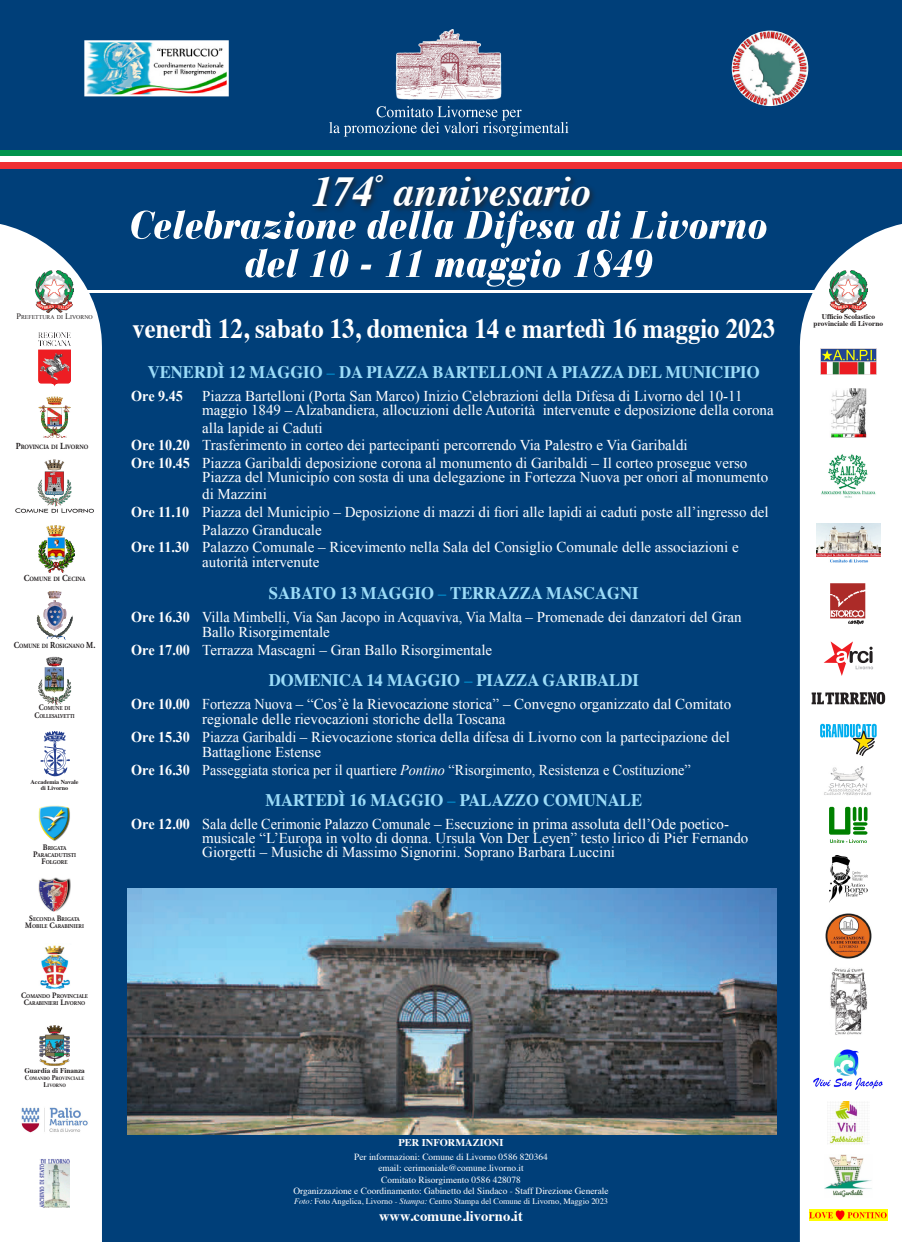
<style>
.page{position:relative;width:902px;height:1242px;background:#fff}
.page>*{position:absolute;margin:0;border:0;box-sizing:border-box;transform-origin:0 0}
.t1{font:italic 700 42.7px "Times";color:#fff;scale:.96 1}
.t2{font:700 28px "Times";color:#fff;scale:.88 1}
.t3{font:700 17.6px "Times";color:#9cdcf8;scale:.94 1}
.Normale{font:15px/14px "Times New Roman";color:#fff}
.Normale-2{font:15px/15.1px "Times New Roman";color:#fff;scale:.94 1}
.Normale-3{font:700 15px "Times New Roman";color:#fff;scale:.94 1}
.t4{font:700 14.6px "Times";color:#fff}
.t5{font:700 10.4px "Times";color:#fff}
.t6{font:9.4px "Times";color:#fff}
.t7{font:8.3px "Times";color:#fff}
.t8{font:700 7.3px/7.3px "Times";color:#231f20;text-align:center}
.t9{font:700 7.2px "Times";color:#231f20}
.t10{font:700 6.5px "Adobe Garamond";color:#231f20;scale:.9 1}
.t11{font:700 6.4px "Adobe Garamond";color:#231f20;scale:.85 1}
.t12{font:700 6.4px "Adobe Garamond";color:#231f20;scale:.9 1}
.t13{font:700 6.1px/6.1px "Times";color:#231f20;text-align:center}
.t14{font:700 5.9px/7.4px "Adobe Garamond";color:#231f20;text-align:center;scale:.9 1}
.t15{font:700 5.9px/7.4px "Adobe Garamond";color:#231f20;text-align:center;scale:.85 1}
.t16{font:700 5.8px/7.2px "Adobe Garamond";color:#231f20;text-align:center;scale:.9 1}
.t17{font:5.8px "Times New Roman";color:#231f20}
.t18{font:700 5px/7.2px "Times New Roman";color:#231f20;text-align:center;scale:.88 1}
.s1{font-size:8.3px}
.s2{font-size:9.3px}
.s3{font-size:9.2px}
.s4{font-size:8.4px}
.s5{font-size:8.2px}
.s6{font-size:7.2px}
.s7{font-family:"Times New Roman";font-weight:400;font-size:16px;color:#00aeef}
.s8{font-weight:700}
.s9{font-style:italic}
</style>
<div class="page">
<div style="left:0;top:0;width:901px;height:1242px;background:#003f79"></div>
<svg style="left:0;top:222px;width:102px;height:1020px"></svg>
<svg style="left:799px;top:222px;width:102px;height:1020px"></svg>
<svg style="left:329px;top:106px;width:239px;height:31px;background:#23598b"></svg>
<div style="left:0;top:151px;width:901px;height:6px;background:#00934c"></div>
<div style="left:0;top:157px;width:901px;height:6px;background:#fff"></div>
<div style="left:0;top:163px;width:901px;height:6px;background:#ee3033"></div>
<hr style="left:2px;top:290px;width:893px;height:3px;background:#fff">
<svg style="left:131px;top:210px;width:635px;height:77px"></svg>
<img style="left:127px;top:888px;width:649px;height:246px">
<img style="left:38px;top:396px;width:33px;height:42px">
<img style="left:38px;top:728px;width:33px;height:49px">
<img style="left:39px;top:1158px;width:32px;height:50px">
<img style="left:820px;top:348px;width:55px;height:26px">
<img style="left:820px;top:454px;width:55px;height:45px">
<svg style="left:823px;top:641px;width:50px;height:35px"></svg>
<svg style="left:811px;top:692px;width:74px;height:13px"></svg>
<svg style="left:820px;top:724px;width:56px;height:44px"></svg>
<img style="left:87px;top:43px;width:139px;height:50px">
<div style="left:84px;top:40px;width:145px;height:56px;border:2px solid #fff"></div>
<img style="left:731px;top:31px;width:77px;height:75px">
<img style="left:14px;top:459px;width:81px;height:54px">
<img style="left:38px;top:805px;width:33px;height:36px">
<img style="left:39px;top:877px;width:31px;height:34px">
<img style="left:40px;top:1025px;width:30px;height:40px">
<img style="left:829px;top:389px;width:37px;height:48px">
<img style="left:38px;top:332px;width:33px;height:54px">
<img style="left:829px;top:855px;width:38px;height:47px">
<img style="left:825px;top:913px;width:46px;height:46px">
<img style="left:829px;top:967px;width:38px;height:68px">
<img style="left:827px;top:1101px;width:42px;height:43px">
<img style="left:824px;top:1154px;width:48px;height:43px">
<img style="left:809px;top:1209px;width:78px;height:11px">
<img style="left:828px;top:580px;width:39px;height:45px">
<img style="left:36px;top:270px;width:37px;height:42px">
<img style="left:38px;top:943px;width:33px;height:48px">
<img style="left:829px;top:270px;width:38px;height:42px">
<img style="left:39px;top:526px;width:35px;height:46px">
<img style="left:37px;top:657px;width:35px;height:49px">
<img style="left:816px;top:524px;width:64px;height:38px">
<img style="left:813px;top:1049px;width:69px;height:40px">
<img style="left:394px;top:26px;width:110px;height:76px">
<img style="left:21px;top:1106px;width:67px;height:27px">
<img style="left:828px;top:806px;width:40px;height:38px">
<img style="left:822px;top:765px;width:51px;height:32px">
<div style="left:309px;top:172px;width:288px;height:42px;background:#231f20;opacity:.75"></div>
<p class="t1" style="left:312px;top:152px;width:291px">174<sup>°</sup> annivesario</p>
<p class="t17" style="left:16px;top:313px;width:78px"><span class="s1">P</span>REFETTURA DI <span class="s1">L</span>IVORNO</p>
<p class="t10" style="left:16px;top:443px;width:82px"><span class="s2">P</span>ROVINCIA DI <span class="s2">L</span>IVORNO</p>
<p class="t12" style="left:24px;top:575px;width:70px"><span class="s3">C</span>OMUNE DI <span class="s3">C</span>ECINA</p>
<p class="t11" style="left:14px;top:643px;width:98px"><span class="s3">C</span>OMUNE DI <span class="s3">R</span>OSIGNANO <span class="s3">M.</span></p>
<p class="t15" style="left:34px;top:705px;width:49px"><span class="s4">C</span>OMUNE DI<br><span class="s4">C</span>OLLESALVETTI</p>
<p class="t13" style="left:31px;top:778px;width:49px">Accademia Navale di Livorno</p>
<p class="t14" style="left:33px;top:844px;width:49px"><span class="s4">B</span>RIGATA<br><span class="s4">P</span>ARACADUTISTI<br><span class="s4">F</span>OLGORE</p>
<p class="t16" style="left:25px;top:916px;width:67px"><span class="s5">S</span>ECONDA <span class="s5">B</span>RIGATA<br><span class="s5">M</span>OBILE <span class="s5">C</span>ARABINIERI</p>
<p class="t16" style="left:21px;top:992px;width:76px"><span class="s5">C</span>OMANDO <span class="s5">P</span>ROVINCIALE<br><span class="s5">C</span>ARABINIERI <span class="s5">L</span>IVORNO</p>
<p class="t9" style="left:24px;top:1063px;width:62px">Guardia di Finanza</p>
<p class="t18" style="left:25px;top:1074px;width:69px"><span class="s6">C</span>OMANDO <span class="s6">P</span>ROVINCIALE<br><span class="s6">L</span>IVORNO</p>
<p class="t2" style="left:133px;top:302px;width:731px">venerdì 12, sabato 13, domenica 14 e martedì 16 maggio 2023</p>
<p class="t3" style="left:148px;top:355px;width:652px">VENERDÌ 12 MAGGIO <span class="s7">–</span> DA PIAZZA BARTELLONI A PIAZZA DEL MUNICIPIO</p>
<p class="Normale-3" style="left:131px;top:386px;width:56px">Ore 9.45</p>
<p class="Normale" style="left:202px;top:389px;width:573px">Piazza Bartelloni (Porta San Marco) Inizio Celebrazioni della Difesa di Livorno del 10-11 maggio 1849 – Alzabandiera, allocuzioni delle Autorità intervenute e deposizione della corona</p>
<p class="Normale" style="left:202px;top:420px;width:122px">alla lapide ai Caduti</p>
<p class="Normale" style="left:131px;top:438px;width:558px"><span class="s8">Ore 10.20</span> Trasferimento in corteo dei partecipanti percorrendo Via Palestro e Via Garibaldi</p>
<p class="Normale" style="left:202px;top:455px;width:567px;text-indent:-71px"><span class="s8">Ore 10.45</span> Piazza Garibaldi deposizione corona al monumento di Garibaldi – Il corteo prosegue verso<br>Piazza del Municipio con sosta di una delegazione in Fortezza Nuova per onori al monumento</p>
<p class="Normale" style="left:202px;top:487px;width:66px">di Mazzini</p>
<p class="Normale" style="left:202px;top:503px;width:568px;line-height:17.6px;text-indent:-71px"><span class="s8">Ore 11.10</span> Piazza del Municipio – Deposizione di mazzi di fiori alle lapidi ai caduti poste all’ingresso del<br>Palazzo Granducale</p>
<p class="Normale" style="left:202px;top:539px;width:538px;line-height:15.1px;text-indent:-71px"><span class="s8">Ore 11.30</span> Palazzo Comunale – Ricevimento nella Sala del Consiglio Comunale delle associazioni e autorità intervenute</p>
<p class="t3" style="left:269px;top:576px;width:394px">SABATO 13 MAGGIO <span class="s7">–</span> TERRAZZA MASCAGNI</p>
<p class="Normale-2" style="left:202px;top:609px;width:575px;text-indent:-71px"><span class="s8">Ore 16.30</span> Villa Mimbelli, Via San Jacopo in Acquaviva, Via Malta – Promenade dei danzatori del Gran<br>Ballo Risorgimentale</p>
<p class="Normale" style="left:131px;top:642px;width:362px"><span class="s8">Ore 17.00</span> Terrazza Mascagni – Gran Ballo Risorgimentale</p>
<p class="t3" style="left:269px;top:663px;width:395px">DOMENICA 14 MAGGIO <span class="s7">–</span> PIAZZA GARIBALDI</p>
<p class="Normale-2" style="left:202px;top:696px;width:564px;text-indent:-71px"><span class="s8">Ore 10.00</span> Fortezza Nuova – “Cos’è la Rievocazione storica” – Convegno organizzato dal Comitato regionale delle rievocazioni storiche della Toscana</p>
<p class="Normale-2" style="left:202px;top:729px;width:563px;text-indent:-71px"><span class="s8">Ore 15.30</span> Piazza Garibaldi – Rievocazione storica della difesa di Livorno con la partecipazione del<br>Battaglione Estense</p>
<p class="Normale-2" style="left:131px;top:762px;width:596px"><span class="s8">Ore 16.30</span> Passeggiata storica per il quartiere <span class="s9">Pontino</span> “Risorgimento, Resistenza e Costituzione”</p>
<p class="t3" style="left:265px;top:783px;width:402px">MARTEDÌ 16 MAGGIO <span class="s7">–</span> PALAZZO COMUNALE</p>
<p class="Normale-2" style="left:202px;top:817px;width:582px;line-height:14px;text-indent:-71px"><span class="s8">Ore 12.00</span> Sala delle Cerimonie Palazzo Comunale – Esecuzione in prima assoluta dell’Ode poetico&shy;musicale “L’Europa in volto di donna. Ursula Von Der Leyen” testo lirico di Pier Fernando<br>Giorgetti – Musiche di Massimo Signorini. Soprano Barbara Luccini</p>
<p class="t5" style="left:398px;top:1132px;width:106px">PER INFORMAZIONI</p>
<p class="t6" style="left:354px;top:1148px;width:195px">Per informazioni: Comune di Livorno 0586 820364</p>
<p class="t6" style="left:378px;top:1159px;width:147px">email: cerimoniale@comune.livorno.it</p>
<p class="t6" style="left:381px;top:1170px;width:141px">Comitato Risorgimento 0586 428078</p>
<p class="t6" style="left:293px;top:1181px;width:317px">Organizzazione e Coordinamento: Gabinetto del Sindaco - Staff Direzione Generale</p>
<p class="t7" style="left:294px;top:1193px;width:315px"><span class="s9">Foto:</span> Foto Angelica, Livorno - <span class="s9">Stampa:</span> Centro Stampa del Comune di Livorno, Maggio 2023</p>
<p class="t4" style="left:379px;top:1202px;width:145px">www.comune.livorno.it</p>
<p class="t8" style="left:813px;top:312px;width:71px">Ufficio Scolastico provinciale di Livorno</p>
</div>
